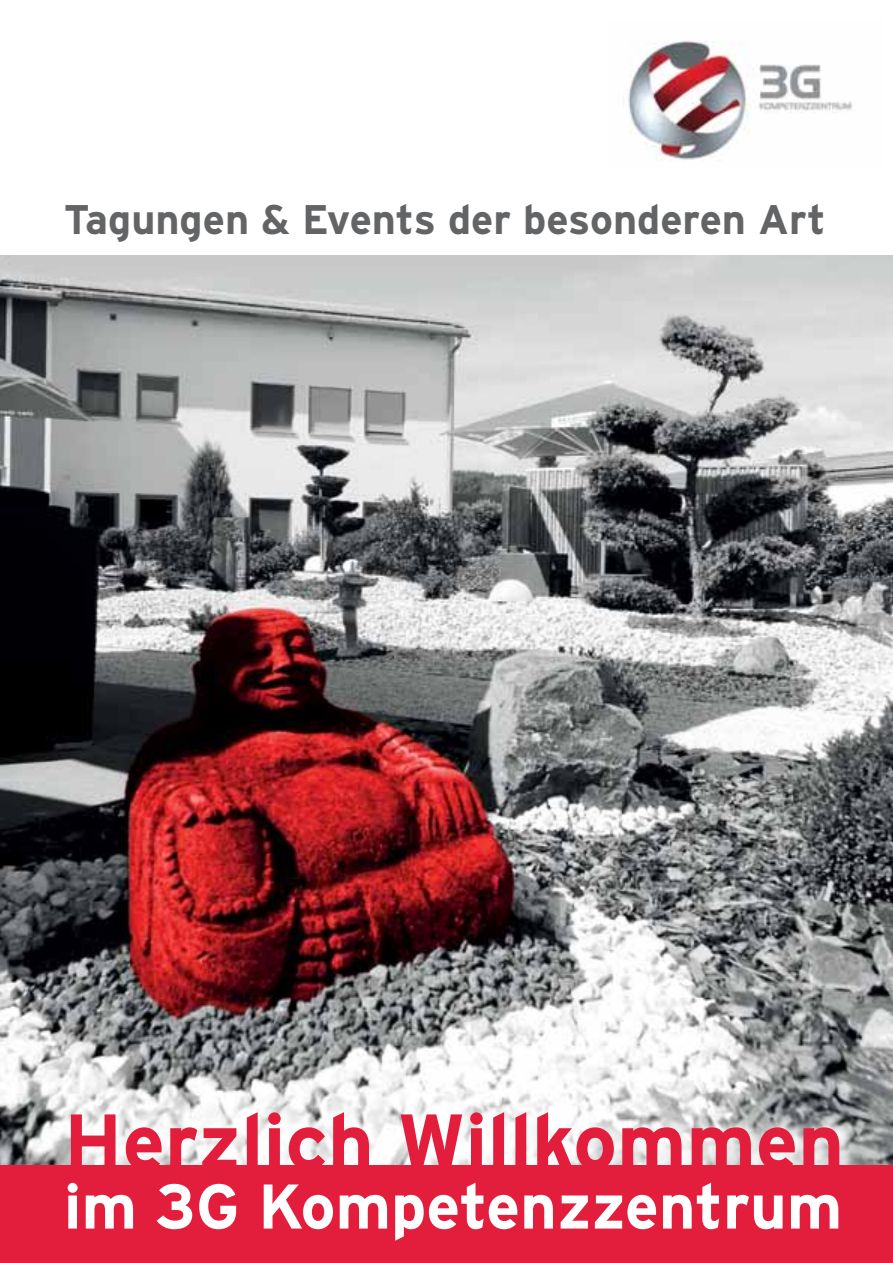
<style>
.page{position:relative;width:893px;height:1263px;background:#fff}
.page>*{position:absolute;margin:0;border:0;box-sizing:border-box;transform-origin:0 0}
.t1{font:700 78.75px "Interstate";color:#e31d3c}
.t2{font:700 63px "Interstate";color:#fff}
.t3{font:700 41.4px "Interstate";color:#636466}
</style>
<div class="page">
<img style="left:0;top:255px;width:893px;height:910px">
<img style="left:628px;top:41px;width:224px;height:120px">
<svg style="left:47px;top:1089px;width:816px;height:76px"></svg>
<div style="left:0;top:1165px;width:893px;height:98px;background:#e31d3c"></div>
<p class="t3" style="left:64px;top:196px;width:763px">Tagungen &amp; Events der besonderen Art</p>
<h1 class="t1" style="left:64px;top:1098px;width:782px">Herzlich Willkommen</h1>
<h2 class="t2" style="left:64px;top:1171px;width:780px">im 3G Kompetenzzentrum</h2>
</div>
